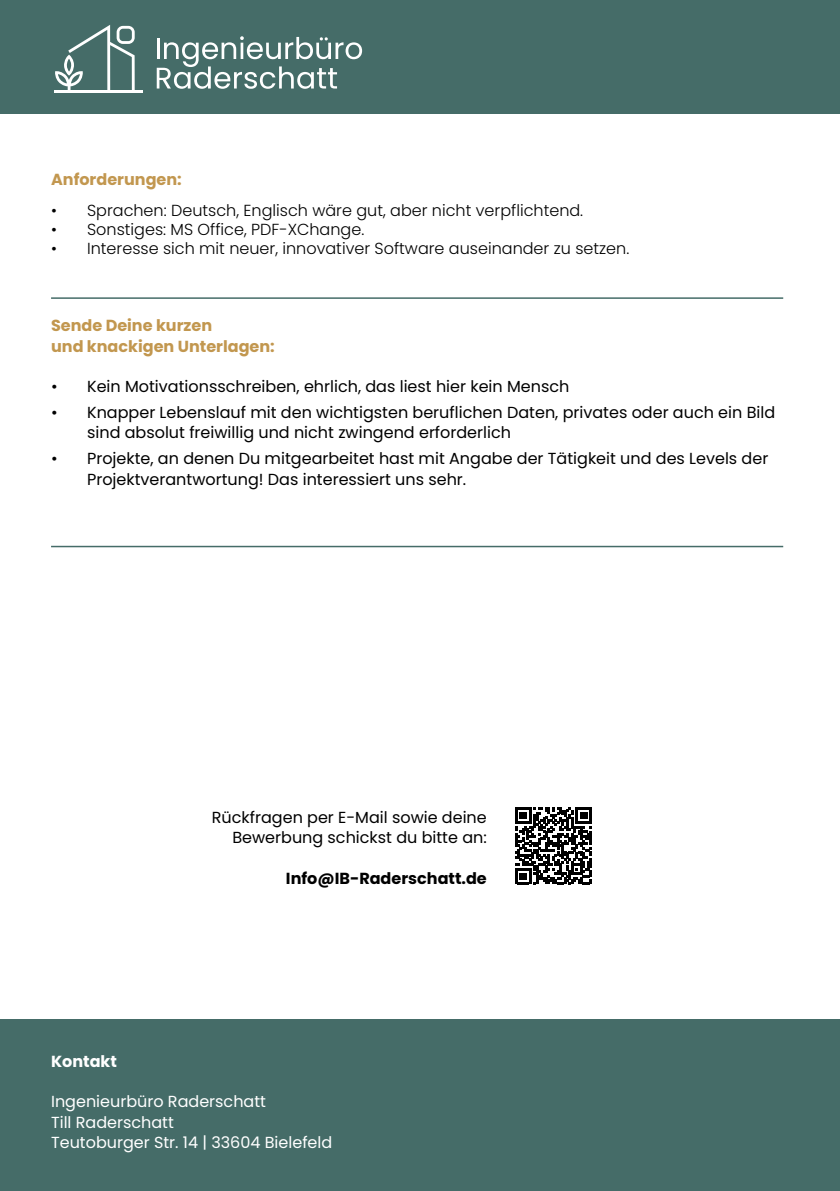
<style>
.page{position:relative;width:840px;height:1191px;background:#fff}
.page>*{position:absolute;margin:0;border:0;box-sizing:border-box;transform-origin:0 0}
.t1{font:16px/20.2px "Poppins";color:#000}
.t2{font:300 16px "Poppins";color:#000}
.t3{font:16px/20.2px "Poppins";color:#fff}
.t4{font:700 16px/20.2px "Poppins";color:#c2974f}
.t5{font:700 16px "Poppins";color:#000}
.t6{font:700 16px "Poppins";color:#fff}
</style>
<div class="page">
<div style="left:0;top:1020px;width:839px;height:171px;background:#456c68"></div>
<div style="left:0;top:0;width:839px;height:113px;background:#456c68"></div>
<hr style="left:54px;top:90px;width:89px;height:3px;background:#fff">
<svg style="left:55px;top:25px;width:80px;height:65px"></svg>
<svg style="left:157px;top:36px;width:205px;height:53px"></svg>
<hr style="left:51px;top:297px;width:731px;height:2px;background:#456c68">
<hr style="left:51px;top:546px;width:731px;height:1px;background:#456c68">
<svg style="left:515px;top:807px;width:76px;height:77px"></svg>
<p class="t4" style="left:51px;top:169px;width:132px">Anforderungen:</p>
<p class="t2" style="left:51px;top:201px;width:533px">• Sprachen: Deutsch, Englisch wäre gut, aber nicht verpflichtend.</p>
<p class="t2" style="left:51px;top:220px;width:314px">• Sonstiges: MS Office, PDF-XChange.</p>
<p class="t2" style="left:51px;top:239px;width:579px">• Interesse sich mit neuer, innovativer Software auseinander zu setzen.</p>
<p class="t4" style="left:51px;top:316px;width:225px">Sende Deine kurzen<br>und knackigen Unterlagen:</p>
<p class="t1" style="left:51px;top:376px;width:519px">• Kein Motivationsschreiben, ehrlich, das liest hier kein Mensch</p>
<p class="t1" style="left:87px;top:402px;width:689px;text-indent:-36px">• Knapper Lebenslauf mit den wichtigsten beruflichen Daten, privates oder auch ein Bild sind absolut freiwillig und nicht zwingend erforderlich</p>
<p class="t1" style="left:87px;top:449px;width:682px;text-indent:-36px">• Projekte, an denen Du mitgearbeitet hast mit Angabe der Tätigkeit und des Levels der<br>Projektverantwortung! Das interessiert uns sehr.</p>
<p class="t1" style="left:212px;top:807px;width:276px;text-align:right">Rückfragen per E-Mail sowie deine<br>Bewerbung schickst du bitte an:</p>
<p class="t5" style="left:286px;top:868px;width:202px">Info@IB-Raderschatt.de</p>
<p class="t6" style="left:51px;top:1052px;width:67px">Kontakt</p>
<p class="t3" style="left:51px;top:1091px;width:282px">Ingenieurbüro Raderschatt<br>Till Raderschatt<br>Teutoburger Str. 14 | 33604 Bielefeld</p>
</div>
